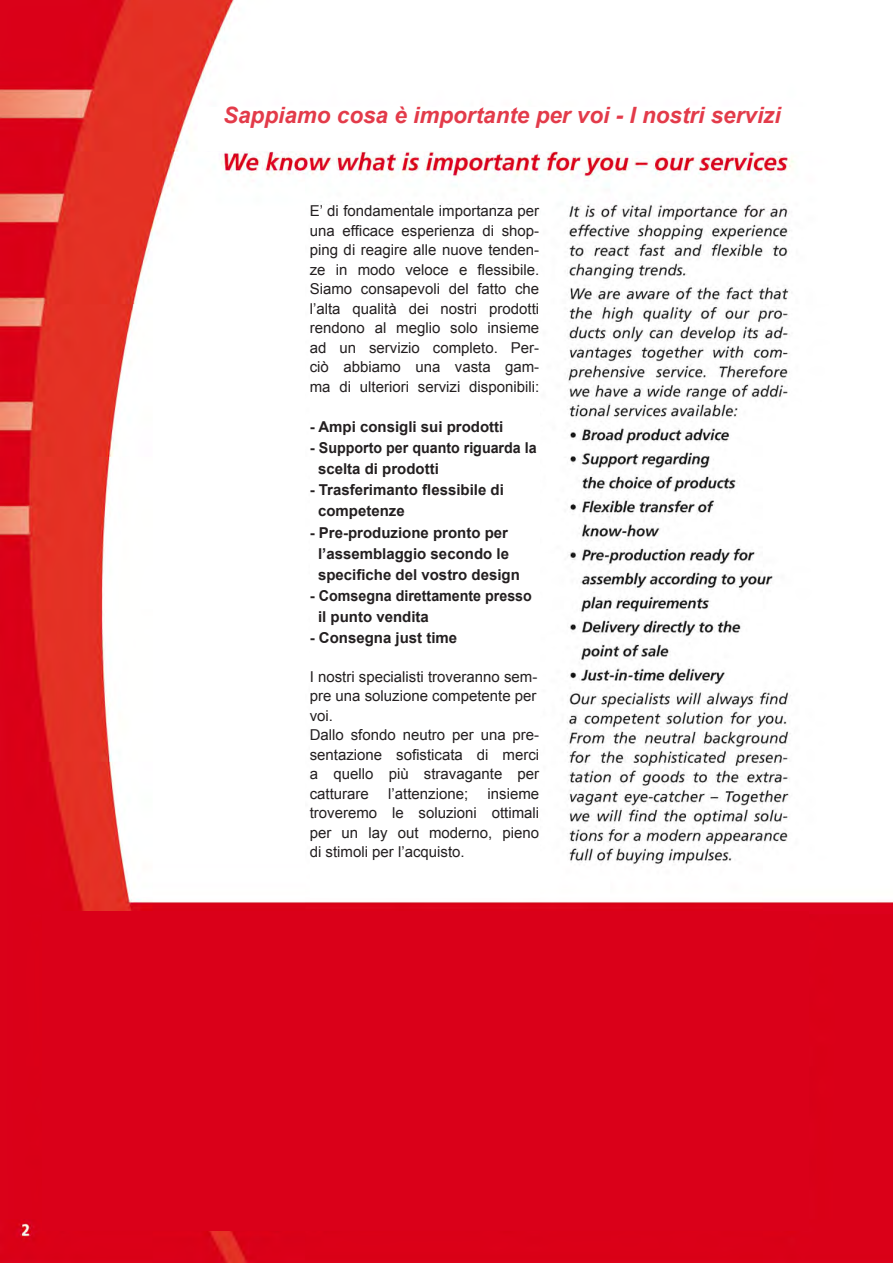
<style>
.page{position:relative;width:893px;height:1263px;background:#fff}
.page>*{position:absolute;margin:0;border:0;box-sizing:border-box;transform-origin:0 0}
.t1{font:italic 700 22.5px "Arial";color:#e33b4a}
.t2{font:15px/19.5px "Arial";color:#231f20;text-align:justify}
.t3{font:700 15px/21px "Arial";color:#231f20}
</style>
<div class="page">
<img style="left:0;top:0;width:893px;height:1262px">
<div style="left:198px;top:107px;width:641px;height:44px;background:#fff"></div>
<div style="left:310px;top:206px;width:229px;height:691px;background:#fff"></div>
<div style="left:42px;top:911px;width:766px;height:319px;background:#da0019"></div>
<h1 class="t1" style="left:223px;top:101px;width:559px">Sappiamo cosa è importante per voi - I nostri servizi</h1>
<p class="t2" style="left:310px;top:202px;width:231px">E’ di fondamentale importanza per una efficace esperienza di shop&shy;ping di reagire alle nuove tenden&shy;ze in modo veloce e flessibile.<br>Siamo consapevoli del fatto che l’alta qualità dei nostri prodotti rendono al meglio solo insieme ad un servizio completo. Per&shy;ciò abbiamo una vasta gam&shy;ma di ulteriori servizi disponibili:</p>
<p class="t3" style="left:310px;top:417px;width:195px">- Ampi consigli sui prodotti</p>
<p class="t3" style="left:318px;top:438px;width:220px;text-indent:-8px">- Supporto per quanto riguarda la scelta di prodotti</p>
<p class="t3" style="left:318px;top:480px;width:187px;text-indent:-8px">- Trasferimanto flessibile di competenze</p>
<p class="t3" style="left:318px;top:522px;width:203px;text-indent:-8px">- Pre-produzione pronto per l’assemblaggio secondo le specifiche del vostro design</p>
<p class="t3" style="left:318px;top:585px;width:215px;text-indent:-8px">- Comsegna direttamente presso il punto vendita</p>
<p class="t3" style="left:310px;top:627px;width:149px">- Consegna just time</p>
<p class="t2" style="left:310px;top:667px;width:231px;text-align:left">I nostri specialisti troveranno sem&shy;pre una soluzione competente per voi.<br>Dallo sfondo neutro per una pre&shy;sentazione sofisticata di merci a quello più stravagante per catturare</p>
<p class="t2" style="left:388px;top:784px;width:82px">l’attenzione;</p>
<p class="t2" style="left:310px;top:784px;width:231px;text-indent:178px">insieme troveremo le soluzioni ottimali per un lay out moderno, pieno di stimoli per l’acquisto.</p>
</div>
